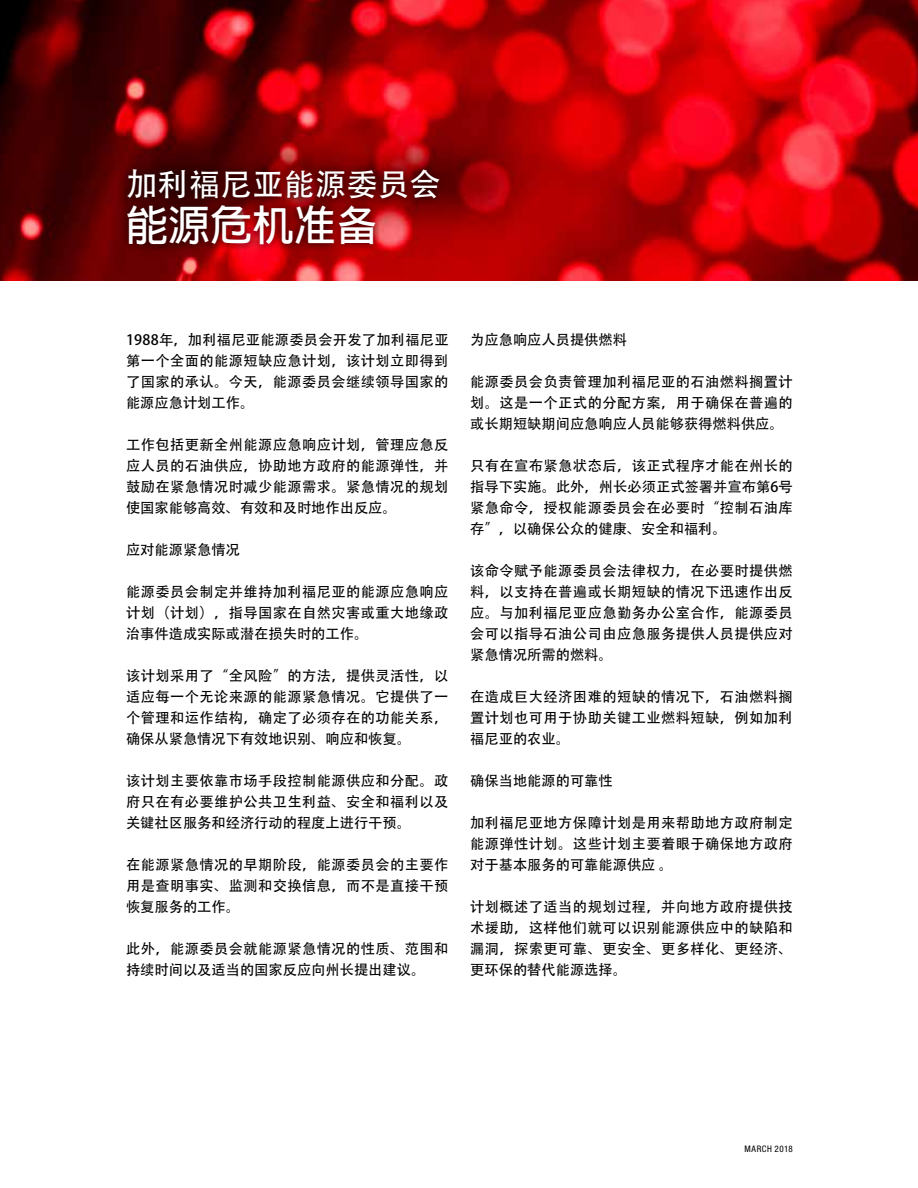
<style>
.page{position:relative;width:918px;height:1188px;background:#fff}
.page>*{position:absolute;margin:0;border:0;box-sizing:border-box;transform-origin:0 0}
.t1{font:700 42px "Adobe Fan Heiti Std";color:#fff}
.t2{font:31.5px "Adobe Heiti Std";color:#fff}
.t3{font:14.25px/21px "Adobe Heiti Std";letter-spacing:.03em;color:#000;text-align:justify}
.t4{font:14.25px/21px "Adobe Heiti Std";color:#000}
.t5{font:condensed 9px "Helvetica Neue LT Std";letter-spacing:.055em;color:#000}
</style>
<div class="page">
<img style="left:0;top:0;width:918px;height:280px">
<div style="left:120px;top:161px;width:327px;height:91px;background:#000;opacity:.87"></div>
<h2 class="t2" style="left:126px;top:165px;width:316px">加利福尼亚能源委员会</h2>
<h1 class="t1" style="left:126px;top:200px;width:253px">能源危机准备</h1>
<p class="t3" style="left:126px;top:330px;width:324px">1988年，加利福尼亚能源委员会开发了加利福尼亚第一个全面的能源短缺应急计划，该计划立即得到了国家的承认。今天，能源委员会继续领导国家的能源应急计划工作。</p>
<p class="t3" style="left:126px;top:435px;width:324px">工作包括更新全州能源应急响应计划，管理应急反应人员的石油供应，协助地方政府的能源弹性，并鼓励在紧急情况时减少能源需求。紧急情况的规划使国家能够高效、有效和及时地作出反应。</p>
<p class="t4" style="left:126px;top:540px;width:115px">应对能源紧急情况</p>
<p class="t3" style="left:126px;top:582px;width:324px">能源委员会制定并维持加利福尼亚的能源应急响应计划（计划），指导国家在自然灾害或重大地缘政治事件造成实际或潜在损失时的工作。</p>
<p class="t3" style="left:126px;top:666px;width:324px">该计划采用了“全风险”的方法，提供灵活性，以适应每一个无论来源的能源紧急情况。它提供了一个管理和运作结构，确定了必须存在的功能关系，确保从紧急情况下有效地识别、响应和恢复。</p>
<p class="t3" style="left:126px;top:771px;width:324px">该计划主要依靠市场手段控制能源供应和分配。政府只在有必要维护公共卫生利益、安全和福利以及关键社区服务和经济行动的程度上进行干预。</p>
<p class="t3" style="left:126px;top:855px;width:324px">在能源紧急情况的早期阶段，能源委员会的主要作用是查明事实、监测和交换信息，而不是直接干预恢复服务的工作。</p>
<p class="t4" style="left:126px;top:939px;width:324px">此外，能源委员会就能源紧急情况的性质、范围和持续时间以及适当的国家反应向州长提出建议。</p>
<p class="t4" style="left:470px;top:330px;width:158px">为应急响应人员提供燃料</p>
<p class="t3" style="left:470px;top:372px;width:324px">能源委员会负责管理加利福尼亚的石油燃料搁置计划。这是一个正式的分配方案，用于确保在普遍的或长期短缺期间应急响应人员能够获得燃料供应。</p>
<p class="t3" style="left:470px;top:456px;width:324px">只有在宣布紧急状态后，该正式程序才能在州长的指导下实施。此外，州长必须正式签署并宣布第6号紧急命令，授权能源委员会在必要时“控制石油库存”，以确保公众的健康、安全和福利。</p>
<p class="t3" style="left:470px;top:561px;width:324px">该命令赋予能源委员会法律权力，在必要时提供燃料，以支持在普遍或长期短缺的情况下迅速作出反应。与加利福尼亚应急勤务办公室合作，能源委员会可以指导石油公司由应急服务提供人员提供应对紧急情况所需的燃料。</p>
<p class="t3" style="left:470px;top:687px;width:324px">在造成巨大经济困难的短缺的情况下，石油燃料搁置计划也可用于协助关键工业燃料短缺，例如加利福尼亚的农业。</p>
<p class="t4" style="left:470px;top:771px;width:144px">确保当地能源的可靠性</p>
<p class="t3" style="left:470px;top:813px;width:324px">加利福尼亚地方保障计划是用来帮助地方政府制定能源弹性计划。这些计划主要着眼于确保地方政府对于基本服务的可靠能源供应 。</p>
<p class="t3" style="left:470px;top:897px;width:324px">计划概述了适当的规划过程，并向地方政府提供技术援助，这样他们就可以识别能源供应中的缺陷和漏洞，探索更可靠、更安全、更多样化、更经济、更环保的替代能源选择。</p>
<p class="t5" style="left:745px;top:1144px;width:50px">MARCH 2018</p>
</div>
